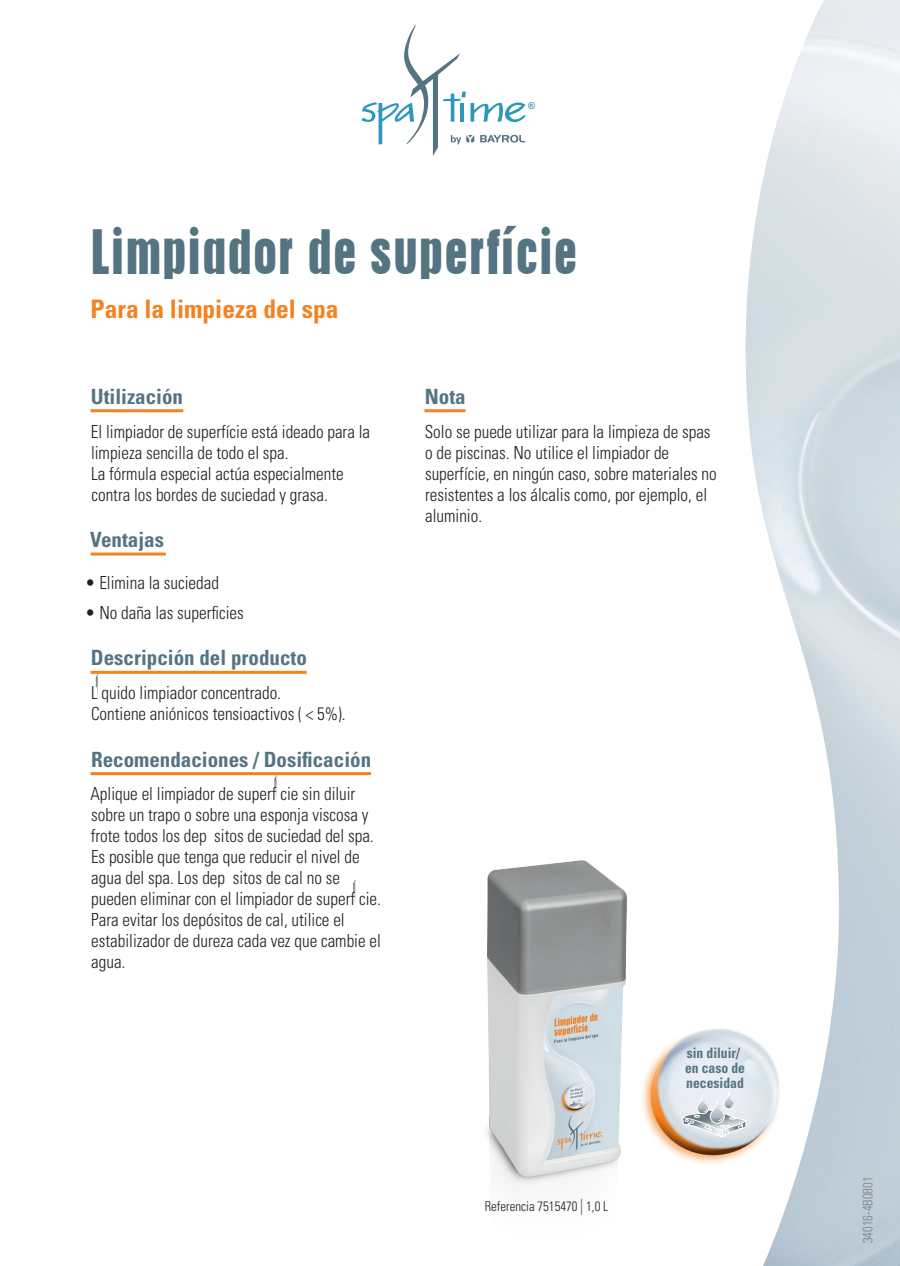
<style>
.page{position:relative;width:900px;height:1266px;background:#fff}
.page>*{position:absolute;margin:0;border:0;box-sizing:border-box;transform-origin:0 0}
.t1{font:54px "Cupido";letter-spacing:.025em;color:#557482;scale:.9 1}
.t2{font:700 condensed 25.5px "Univers LT Std";color:#f58220}
.t3{font:700 condensed 21px "Univers LT Std";color:#557482}
.t4{font:300 condensed 18px/21px "Univers LT Std";color:#231f20;scale:.95 1}
.t5{font:700 condensed 14.4px/15px "Univers LT Std";color:#557482;scale:.95 1}
.t6{font:300 condensed 13.5px "Univers LT Std";color:#231f20;scale:.95 1}
.t7{font:300 condensed 13.5px "Univers LT Std";color:#808285;scale:.95 1}
.t8{font:700 9.3px "Arial";color:#2f97b9}
.s1{font-family:"Vectora LT Std";font-weight:400;font-stretch:normal;font-size:16.2px;color:#557482}
</style>
<div class="page">
<img style="left:745px;top:0;width:155px;height:1265px">
<svg style="left:361px;top:25px;width:165px;height:131px"></svg>
<img style="left:487px;top:860px;width:140px;height:329px">
<hr style="left:91px;top:409px;width:92px;height:3px;background:#f58220">
<hr style="left:91px;top:552px;width:75px;height:3px;background:#f58220">
<hr style="left:91px;top:670px;width:216px;height:3px;background:#f58220">
<hr style="left:91px;top:772px;width:280px;height:3px;background:#f58220">
<hr style="left:424px;top:409px;width:41px;height:3px;background:#f58220">
<img style="left:600px;top:928px;width:233px;height:289px">
<svg style="left:711px;top:1100px;width:14px;height:23px"></svg>
<div style="left:710px;top:1099px;width:14px;height:24px;border:1px solid #fff;border-radius:7px"></div>
<div style="left:697px;top:1095px;width:12px;height:18px;background:#ebedf3;border-radius:6px"></div>
<svg style="left:697px;top:1095px;width:11px;height:18px"></svg>
<div style="left:697px;top:1094px;width:11px;height:19px;border:1px solid #fff;border-radius:6px"></div>
<svg style="left:724px;top:1091px;width:10px;height:17px"></svg>
<div style="left:723px;top:1091px;width:11px;height:17px;border:1px solid #fff;border-radius:5px"></div>
<svg style="left:681px;top:1104px;width:66px;height:33px;background:#cdd4d9"></svg>
<svg style="left:893px;top:0;width:7px;height:2px"></svg>
<svg style="left:893px;top:1263px;width:7px;height:3px"></svg>
<p class="t8" style="left:528px;top:99px;width:8px">®</p>
<h1 class="t1" style="left:91px;top:214px;width:542px">Limpiador de superfície</h1>
<h2 class="t2" style="left:91px;top:293px;width:249px">Para la limpieza del spa</h2>
<p class="t3" style="left:91px;top:383px;width:94px">Utilización</p>
<p class="t4" style="left:91px;top:420px;width:295px">El limpiador de superfície está ideado para la limpieza sencilla de todo el spa.<br>La fórmula especial actúa especialmente contra los bordes de suciedad y grasa.</p>
<p class="t3" style="left:90px;top:526px;width:75px">Ventajas</p>
<p class="t4" style="left:85px;top:572px;width:142px">• Elimina la suciedad</p>
<p class="t4" style="left:85px;top:602px;width:168px">• No daña las superficies</p>
<p class="t3" style="left:91px;top:645px;width:217px">Descripción del producto</p>
<p class="t4" style="left:91px;top:682px;width:269px">Líquido limpiador concentrado.<br>Contiene aniónicos tensioactivos ( &lt; 5%).</p>
<p class="t3" style="left:91px;top:746px;width:281px">Recomendaciones / Dosificación</p>
<p class="t4" style="left:90px;top:783px;width:307px">Aplique el limpiador de superfície sin diluir sobre un trapo o sobre una esponja viscosa y frote todos los depósitos de suciedad del spa.<br>Es posible que tenga que reducir el nivel de agua del spa. Los depósitos de cal no se pueden eliminar con el limpiador de superfície.<br>Para evitar los depósitos de cal, utilice el estabilizador de dureza cada vez que cambie el agua.</p>
<p class="t3" style="left:425px;top:383px;width:42px">Nota</p>
<p class="t4" style="left:425px;top:420px;width:309px">Solo se puede utilizar para la limpieza de spas o de piscinas. No utilice el limpiador de superfície, en ningún caso, sobre materiales no resistentes a los álcalis como, por ejemplo, el aluminio.</p>
<p class="t6" style="left:485px;top:1198px;width:131px">Referencia 7515470 <span class="s1">|</span> 1,0 L</p>
<p class="t5" style="left:685px;top:1045px;width:65px">sin diluir/ en caso de necesidad</p>
<p class="t7" style="left:859px;top:1243px;width:72px;rotate:-90deg">34016-4B0801</p>
</div>
